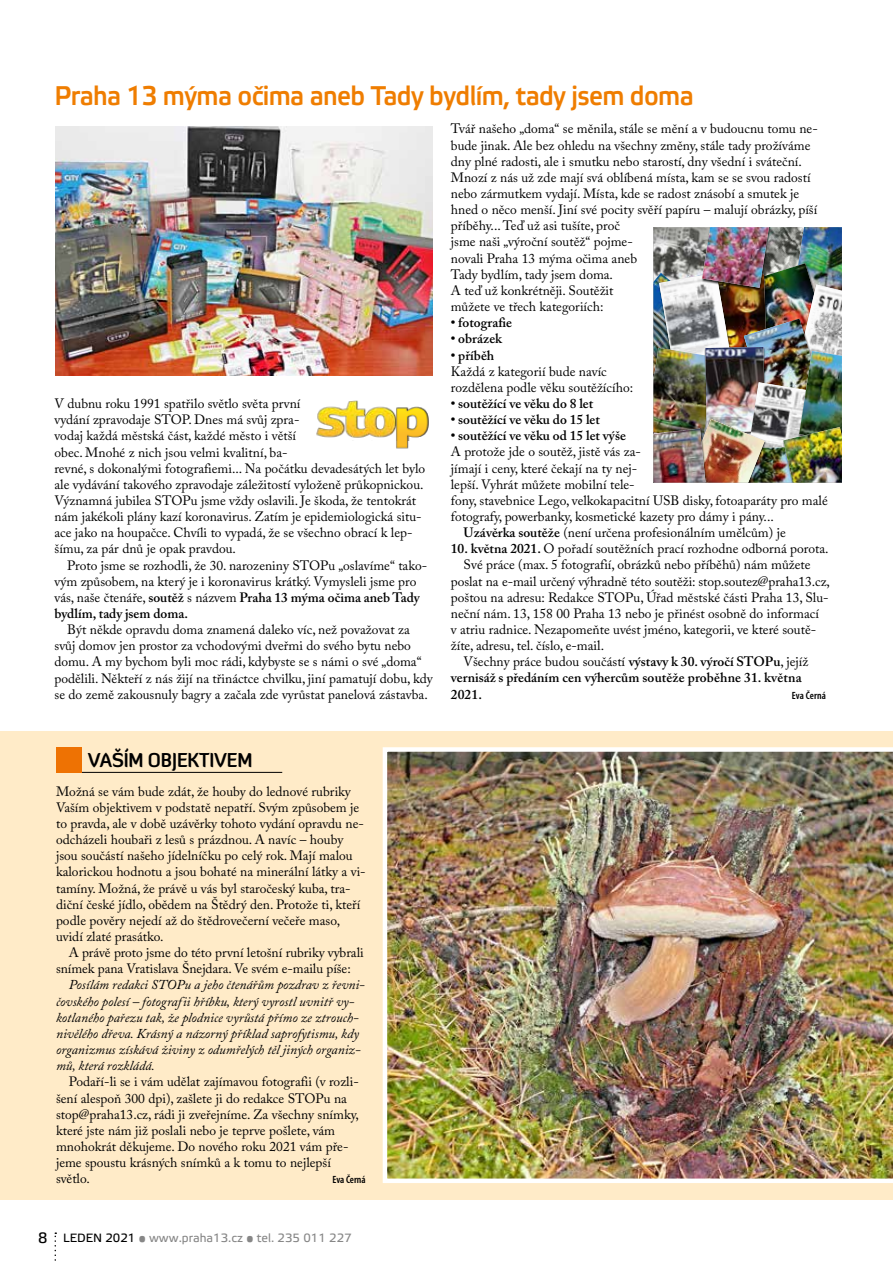
<style>
.page{position:relative;width:893px;height:1263px;background:#fff}
.page>*{position:absolute;margin:0;border:0;box-sizing:border-box;transform-origin:0 0}
.t1{font:700 27px "Elektra Light Pro";letter-spacing:-.025em;color:#ef7d00;scale:.93 1}
.t2{font:700 19.5px "Diavlo";letter-spacing:-.01em;color:#000;scale:.93 1}
.t3{font:13.5px/16.2px "Adobe Caslon Pro";color:#000}
.t4{font:italic 13.5px/16.2px "Adobe Caslon Pro";color:#000}
.t5{font:600 13.5px "Adobe Caslon Pro";color:#000}
.t6{font:12px "Elektra Text Pro";color:#878787}
.t7{font:600 condensed 10.5px "Myriad Pro";color:#000}
.s1{font-weight:600}
.s2{font-size:15px;color:#000}
.s3{color:#000}
</style>
<div class="page">
<svg style="left:55px;top:1232px;width:1px;height:29px"></svg>
<div style="left:0;top:731px;width:893px;height:468px;background:#ffebc8"></div>
<img style="left:383px;top:747px;width:510px;height:436px">
<hr style="left:56px;top:772px;width:226px;height:1px;background:#000">
<div style="left:56px;top:747px;width:26px;height:26px;background:#ee7203"></div>
<img style="left:55px;top:126px;width:378px;height:250px">
<img style="left:653px;top:227px;width:189px;height:256px">
<img style="left:653px;top:429px;width:53px;height:54px">
<img style="left:316px;top:400px;width:80px;height:38px">
<img style="left:396px;top:406px;width:33px;height:43px">
<h1 class="t1" style="left:55px;top:81px;width:689px">Praha 13 mýma očima aneb Tady bydlím, tady jsem doma</h1>
<p class="t3" style="left:55px;top:395px;width:372px">V dubnu roku 1991 spatřilo světlo světa první<br>vydání zpravodaje STOP. Dnes má svůj zpra-<br>vodaj každá městská část, každé město i větší<br>obec. Mnohé z nich jsou velmi kvalitní, ba-<br>revné, s dokonalými fotografiemi... Na počátku devadesátých let bylo ale vydávání takového zpravodaje záležitostí vyloženě průkopnickou.<br>Významná jubilea STOPu jsme vždy oslavili. Je škoda, že tentokrát nám jakékoli plány kazí koronavirus. Zatím je epidemiologická situ&shy;ace jako na houpačce. Chvíli to vypadá, že se všechno obrací k lep&shy;šímu, za pár dnů je opak pravdou.</p>
<p class="t3" style="left:55px;top:557px;width:374px;text-indent:13px">Proto jsme se rozhodli, že 30. narozeniny STOPu „oslavíme“ tako&shy;vým způsobem, na který je i koronavirus krátký. Vymysleli jsme pro vás, naše čtenáře, <span class="s1">soutěž</span> s názvem <span class="s1">Praha 13 mýma očima aneb Tady bydlím, tady jsem doma.</span></p>
<p class="t3" style="left:55px;top:621px;width:380px;text-indent:13px">Být někde opravdu doma znamená daleko víc, než považovat za svůj domov jen prostor za vchodovými dveřmi do svého bytu nebo domu. A my bychom byli moc rádi, kdybyste se s námi o své „doma“ podělili. Někteří z nás žijí na třináctce chvilku, jiní pamatují dobu, kdy se do země zakousnuly bagry a začala zde vyrůstat panelová zástavba.</p>
<p class="t3" style="left:451px;top:121px;width:368px">Tvář našeho „doma“ se měnila, stále se mění a v budoucnu tomu ne&shy;bude jinak. Ale bez ohledu na všechny změny, stále tady prožíváme dny plné radosti, ale i smutku nebo starostí, dny všední i sváteční.<br>Mnozí z nás už zde mají svá oblíbená místa, kam se se svou radostí nebo zármutkem vydají. Místa, kde se radost znásobí a smutek je hned o něco menší. Jiní své pocity svěří papíru – malují obrázky, píší příběhy... Teď už asi tušíte, proč<br>jsme naši „výroční soutěž“ pojme-<br>novali Praha 13 mýma očima aneb<br>Tady bydlím, tady jsem doma.<br>A teď už konkrétněji. Soutěžit<br>můžete ve třech kategoriích:</p>
<p class="t5" style="left:451px;top:315px;width:63px">• fotografie</p>
<p class="t5" style="left:451px;top:331px;width:53px">• obrázek</p>
<p class="t5" style="left:451px;top:347px;width:45px">• příběh</p>
<p class="t3" style="left:451px;top:363px;width:184px">Každá z kategorií bude navíc rozdělena podle věku soutěžícího:</p>
<p class="t5" style="left:451px;top:395px;width:144px">• soutěžící ve věku do 8 let</p>
<p class="t5" style="left:451px;top:412px;width:151px">• soutěžící ve věku do 15 let</p>
<p class="t5" style="left:451px;top:428px;width:177px">• soutěžící ve věku od 15 let výše</p>
<p class="t3" style="left:451px;top:444px;width:192px">A protože jde o soutěž, jistě vás za-</p>
<p class="t3" style="left:451px;top:460px;width:188px">jímají i ceny, které čekají na ty nej-</p>
<p class="t3" style="left:451px;top:476px;width:185px">lepší. Vyhrát můžete mobilní tele-</p>
<p class="t3" style="left:451px;top:492px;width:378px">fony, stavebnice Lego, velkokapacitní USB disky, fotoaparáty pro malé</p>
<p class="t3" style="left:451px;top:508px;width:325px">fotografy, powerbanky, kosmetické kazety pro dámy i pány...</p>
<p class="t3" style="left:464px;top:524px;width:324px"><span class="s1">Uzávěrka soutěže</span> (není určena profesionálním umělcům) je</p>
<p class="t3" style="left:451px;top:540px;width:379px"><span class="s1">10. května 2021.</span> O pořadí soutěžních prací rozhodne odborná porota.</p>
<p class="t3" style="left:464px;top:557px;width:349px">Své práce (max. 5 fotografií, obrázků nebo příběhů) nám můžete</p>
<p class="t3" style="left:451px;top:573px;width:381px">poslat na e-mail určený výhradně této soutěži: stop.soutez@praha13.cz,</p>
<p class="t3" style="left:451px;top:589px;width:379px">poštou na adresu: Redakce STOPu, Úřad městské části Praha 13, Slu-</p>
<p class="t3" style="left:451px;top:605px;width:370px">neční nám. 13, 158 00 Praha 13 nebo je přinést osobně do informací</p>
<p class="t3" style="left:451px;top:621px;width:367px">v atriu radnice. Nezapomeňte uvést jméno, kategorii, ve které soutě-</p>
<p class="t3" style="left:451px;top:637px;width:155px">žíte, adresu, tel. číslo, e-mail.</p>
<p class="t3" style="left:464px;top:653px;width:346px">Všechny práce budou součástí <span class="s1">výstavy k 30. výročí STOPu</span>, jejíž</p>
<p class="t5" style="left:451px;top:670px;width:352px">vernisáž s předáním cen výhercům soutěže proběhne 31. května</p>
<p class="t5" style="left:451px;top:686px;width:33px">2021.</p>
<p class="t7" style="left:792px;top:689px;width:35px">Eva Černá</p>
<h2 class="t2" style="left:88px;top:748px;width:178px">VAŠÍM OBJEKTIVEM</h2>
<p class="t3" style="left:56px;top:783px;width:311px">Možná se vám bude zdát, že houby do lednové rubriky Vaším objektivem v podstatě nepatří. Svým způsobem je to pravda, ale v době uzávěrky tohoto vydání opravdu ne&shy;odcházeli houbaři z lesů s prázdnou. A navíc – houby jsou součástí našeho jídelníčku po celý rok. Mají malou kalorickou hodnotu a jsou bohaté na minerální látky a vi&shy;tamíny. Možná, že právě u vás byl staročeský kuba, tra&shy;diční české jídlo, obědem na Štědrý den. Protože ti, kteří podle pověry nejedí až do štědrovečerní večeře maso, uvidí zlaté prasátko.</p>
<p class="t3" style="left:56px;top:944px;width:309px;text-indent:13px">A právě proto jsme do této první letošní rubriky vybrali snímek pana Vratislava Šnejdara. Ve svém e-mailu píše:</p>
<p class="t4" style="left:56px;top:977px;width:310px;text-indent:13px">Posílám redakci STOPu a jeho čtenářům pozdrav z řevni&shy;čovského polesí – fotografii hříbku, který vyrostl uvnitř vy&shy;kotlaného pařezu tak, že plodnice vyrůstá přímo ze ztrouch&shy;nivělého dřeva. Krásný a názorný příklad saprofytismu, kdy organizmus získává živiny z odumřelých těl jiných organiz&shy;mů, která rozkládá.</p>
<p class="t3" style="left:56px;top:1073px;width:304px;text-indent:13px">Podaří-li se i vám udělat zajímavou fotografii (v rozli&shy;šení alespoň 300 dpi), zašlete ji do redakce STOPu na stop@praha13.cz, rádi ji zveřejníme. Za všechny snímky, které jste nám již poslali nebo je teprve pošlete, vám mnohokrát děkujeme. Do nového roku 2021 vám pře&shy;jeme spoustu krásných snímků a k tomu to nejlepší světlo.</p>
<p class="t7" style="left:333px;top:1174px;width:35px">Eva Černá</p>
<p class="t6" style="left:38px;top:1231px;width:315px"><span class="s2">8</span> <span class="s3">LEDEN 2021</span> • www.praha13.cz • tel. 235 011 227</p>
</div>
